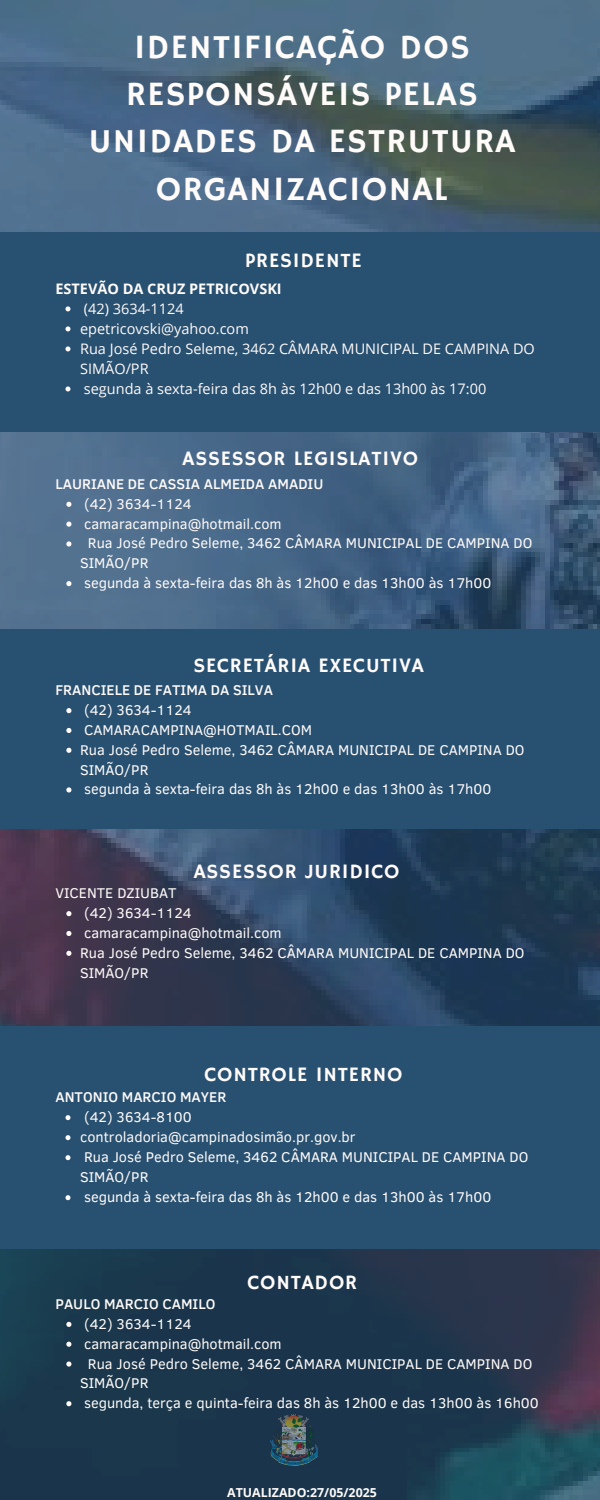
<style>
.page{position:relative;width:600px;height:1500px;background:#fff}
.page>*{position:absolute;margin:0;border:0;box-sizing:border-box;transform-origin:0 0}
.t1{font:34px/47.2px "Hammersmith One";letter-spacing:.04em;color:#fffbf9;text-align:center}
.t2{font:20.5px "Hammersmith One";letter-spacing:.04em;color:#fffbf9}
.t3{font:14.5px/19.8px "Clear Sans";color:#fffbf9}
.t4{font:14.5px/20px "Open Sans";color:#fffbf9}
.t5{font:500 14.5px "Clear Sans";color:#fffbf9}
.t6{font:700 14.5px "Open Sans";color:#fffbf9}
.t7{font:700 12.4px "Open Sans";color:#fffbf9}
</style>
<div class="page">
<img style="left:0;top:0;width:600px;height:1500px">
<div style="left:0;top:1026px;width:600px;height:223px;background:#285071"></div>
<div style="left:0;top:629px;width:600px;height:199px;background:#285071"></div>
<div style="left:0;top:233px;width:600px;height:198px;background:#285071"></div>
<img style="left:270px;top:1415px;width:48px;height:50px">
<svg style="left:65px;top:306px;width:5px;height:5px"></svg>
<svg style="left:65px;top:326px;width:5px;height:5px"></svg>
<svg style="left:65px;top:346px;width:5px;height:5px"></svg>
<svg style="left:65px;top:386px;width:5px;height:5px"></svg>
<svg style="left:65px;top:1115px;width:5px;height:5px"></svg>
<svg style="left:65px;top:1135px;width:5px;height:5px"></svg>
<svg style="left:65px;top:1155px;width:5px;height:5px"></svg>
<svg style="left:65px;top:1195px;width:5px;height:5px"></svg>
<svg style="left:66px;top:911px;width:5px;height:5px"></svg>
<svg style="left:66px;top:931px;width:5px;height:5px"></svg>
<svg style="left:66px;top:951px;width:5px;height:5px"></svg>
<svg style="left:66px;top:1322px;width:5px;height:5px"></svg>
<svg style="left:66px;top:1342px;width:5px;height:5px"></svg>
<svg style="left:66px;top:1361px;width:5px;height:6px"></svg>
<svg style="left:66px;top:1401px;width:5px;height:5px"></svg>
<svg style="left:66px;top:708px;width:5px;height:5px"></svg>
<svg style="left:66px;top:728px;width:5px;height:5px"></svg>
<svg style="left:66px;top:748px;width:5px;height:5px"></svg>
<svg style="left:66px;top:787px;width:5px;height:6px"></svg>
<svg style="left:66px;top:502px;width:5px;height:5px"></svg>
<svg style="left:66px;top:522px;width:5px;height:5px"></svg>
<svg style="left:66px;top:541px;width:5px;height:6px"></svg>
<svg style="left:66px;top:581px;width:5px;height:5px"></svg>
<h1 class="t1" style="left:89px;top:25px;width:428px">IDENTIFICAÇÃO DOS<br>RESPONSÁVEIS PELAS<br>UNIDADES DA ESTRUTURA<br>ORGANIZACIONAL</h1>
<p class="t2" style="left:245px;top:249px;width:118px">PRESIDENTE</p>
<h2 class="t6" style="left:55px;top:278px;width:228px">ESTEVÃO DA CRUZ PETRICOVSKI</h2>
<h3 class="t4" style="left:84px;top:298px;width:101px">(42) 3634-1124</h3>
<h5 class="t4" style="left:80px;top:318px;width:170px">epetricovski@yahoo.com</h5>
<h5 class="t4" style="left:80px;top:338px;width:456px">Rua José Pedro Seleme, 3462 CÂMARA MUNICIPAL DE CAMPINA DO<br>SIMÃO/PR</h5>
<h5 class="t4" style="left:84px;top:378px;width:404px">segunda à sexta-feira das 8h às 12h00 e das 13h00 às 17:00</h5>
<h5 class="t2" style="left:183px;top:447px;width:237px">ASSESSOR LEGISLATIVO</h5>
<h5 class="t5" style="left:55px;top:473px;width:269px">LAURIANE DE CASSIA ALMEIDA AMADIU</h5>
<h5 class="t3" style="left:84px;top:493px;width:109px">(42) 3634-1124</h5>
<h2 class="t3" style="left:84px;top:513px;width:199px">camaracampina@hotmail.com</h2>
<h3 class="t3" style="left:80px;top:533px;width:454px;text-indent:8px">Rua José Pedro Seleme, 3462 CÂMARA MUNICIPAL DE CAMPINA DO<br>SIMÃO/PR</h3>
<h5 class="t3" style="left:84px;top:572px;width:409px">segunda à sexta-feira das 8h às 12h00 e das 13h00 às 17h00</h5>
<h5 class="t2" style="left:193px;top:653px;width:232px">SECRETÁRIA EXECUTIVA</h5>
<h5 class="t5" style="left:55px;top:680px;width:219px">FRANCIELE DE FATIMA DA SILVA</h5>
<h5 class="t3" style="left:84px;top:699px;width:109px">(42) 3634-1124</h5>
<p class="t3" style="left:84px;top:719px;width:229px">CAMARACAMPINA@HOTMAIL.COM</p>
<h2 class="t3" style="left:80px;top:739px;width:446px">Rua José Pedro Seleme, 3462 CÂMARA MUNICIPAL DE CAMPINA DO<br>SIMÃO/PR</h2>
<h3 class="t3" style="left:84px;top:779px;width:409px">segunda à sexta-feira das 8h às 12h00 e das 13h00 às 17h00</h3>
<h5 class="t2" style="left:194px;top:860px;width:207px">ASSESSOR JURIDICO</h5>
<h5 class="t3" style="left:55px;top:883px;width:123px">VICENTE DZIUBAT</h5>
<p class="t3" style="left:84px;top:902px;width:109px">(42) 3634-1124</p>
<h2 class="t3" style="left:84px;top:922px;width:199px">camaracampina@hotmail.com</h2>
<h3 class="t3" style="left:80px;top:942px;width:446px">Rua José Pedro Seleme, 3462 CÂMARA MUNICIPAL DE CAMPINA DO<br>SIMÃO/PR</h3>
<h5 class="t2" style="left:204px;top:1063px;width:200px">CONTROLE INTERNO</h5>
<h2 class="t5" style="left:55px;top:1087px;width:172px">ANTONIO MARCIO MAYER</h2>
<h3 class="t3" style="left:84px;top:1107px;width:109px">(42) 3634-8100</h3>
<h5 class="t3" style="left:80px;top:1127px;width:277px">controladoria@campinadosimão.pr.gov.br</h5>
<h5 class="t3" style="left:80px;top:1146px;width:450px">Rua José Pedro Seleme, 3462 CÂMARA MUNICIPAL DE CAMPINA DO<br>SIMÃO/PR</h5>
<h5 class="t3" style="left:84px;top:1187px;width:409px">segunda à sexta-feira das 8h às 12h00 e das 13h00 às 17h00</h5>
<h5 class="t2" style="left:247px;top:1270px;width:111px">CONTADOR</h5>
<h5 class="t5" style="left:55px;top:1293px;width:161px">PAULO MARCIO CAMILO</h5>
<h5 class="t3" style="left:84px;top:1313px;width:109px">(42) 3634-1124</h5>
<h2 class="t3" style="left:84px;top:1333px;width:199px">camaracampina@hotmail.com</h2>
<h4 class="t3" style="left:80px;top:1353px;width:454px;text-indent:8px">Rua José Pedro Seleme, 3462 CÂMARA MUNICIPAL DE CAMPINA DO<br>SIMÃO/PR</h4>
<h5 class="t3" style="left:84px;top:1392px;width:456px">segunda, terça e quinta-feira das 8h às 12h00 e das 13h00 às 16h00</h5>
<h5 class="t7" style="left:227px;top:1484px;width:151px">ATUALIZADO:27/05/2025</h5>
</div>
